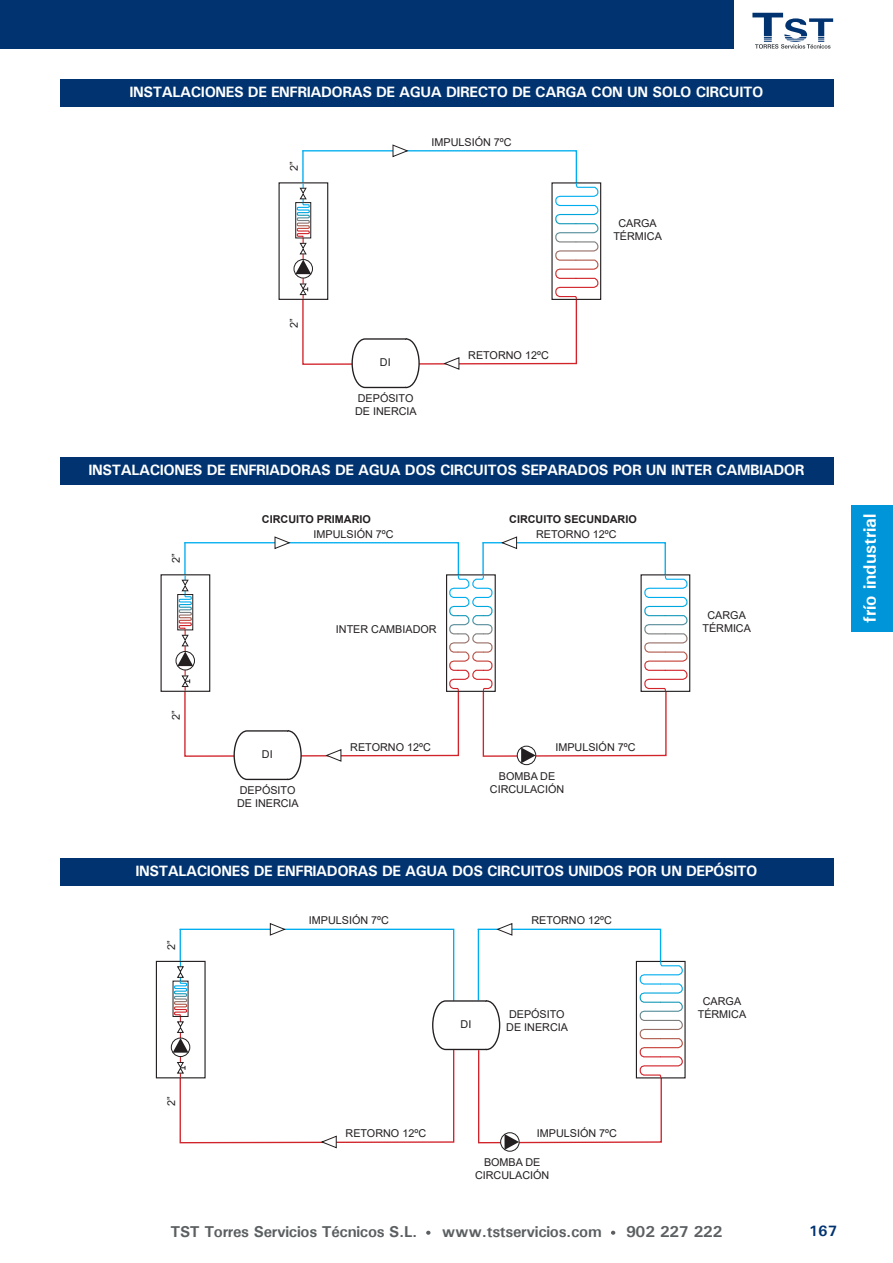
<style>
.page{position:relative;width:893px;height:1263px;background:#fff}
.page>*{position:absolute;margin:0;border:0;box-sizing:border-box;transform-origin:0 0}
.t1{font:700 18px "Univers";color:#fff}
.t2{font:700 15.75px "Univers";letter-spacing:-.02em;color:#5b5f61}
.t3{font:700 15px "Univers";letter-spacing:-.03em;color:#fff}
.t4{font:700 15px "Univers";color:#013370}
.t5{font:10.8px/12.9px "Arial";color:#231f20;text-align:center}
.t6{font:700 10.8px "Arial";color:#231f20}
</style>
<div class="page">
<div style="left:852px;top:505px;width:41px;height:126px;background:#0095d9"></div>
<div style="left:0;top:0;width:734px;height:49px;background:#013370"></div>
<svg style="left:752px;top:13px;width:81px;height:36px"></svg>
<svg style="left:426px;top:1231px;width:4px;height:4px"></svg>
<svg style="left:611px;top:1231px;width:4px;height:4px"></svg>
<div style="left:60px;top:80px;width:773px;height:27px;background:#013370"></div>
<div style="left:60px;top:457px;width:773px;height:28px;background:#013370"></div>
<div style="left:60px;top:858px;width:773px;height:28px;background:#013370"></div>
<div style="left:551px;top:182px;width:50px;height:118px;border:1px solid #231f20"></div>
<div style="left:294px;top:259px;width:19px;height:19px;border:1px solid #231f20;border-radius:50%"></div>
<svg style="left:295px;top:144px;width:304px;height:245px"></svg>
<div style="left:176px;top:651px;width:19px;height:19px;border:1px solid #231f20;border-radius:50%"></div>
<div style="left:640px;top:574px;width:50px;height:118px;border:1px solid #231f20"></div>
<svg style="left:177px;top:536px;width:511px;height:245px"></svg>
<div style="left:156px;top:961px;width:50px;height:117px;border:1px solid #231f20"></div>
<div style="left:171px;top:1038px;width:19px;height:19px;border:1px solid #231f20;border-radius:50%"></div>
<div style="left:500px;top:1132px;width:19px;height:19px;border:1px solid #231f20;border-radius:50%"></div>
<svg style="left:173px;top:923px;width:510px;height:227px"></svg>
<h3 class="t3" style="left:130px;top:83px;width:635px">INSTALACIONES DE ENFRIADORAS DE AGUA DIRECTO DE CARGA CON UN SOLO CIRCUITO</h3>
<p class="t5" style="left:288px;top:171px;width:11px;rotate:-90deg">2”</p>
<p class="t5" style="left:432px;top:136px;width:82px">IMPULSIÓN 7ºC</p>
<p class="t5" style="left:613px;top:216px;width:50px">CARGA<br>TÉRMICA</p>
<p class="t5" style="left:288px;top:328px;width:11px;rotate:-90deg">2”</p>
<p class="t5" style="left:380px;top:355px;width:12px">DI</p>
<p class="t5" style="left:355px;top:392px;width:63px;text-align:left">DEPÓSITO<br>DE INERCIA</p>
<p class="t5" style="left:468px;top:348px;width:82px">RETORNO 12ºC</p>
<h3 class="t3" style="left:88px;top:461px;width:718px">INSTALACIONES DE ENFRIADORAS DE AGUA DOS CIRCUITOS SEPARADOS POR UN INTER CAMBIADOR</h3>
<p class="t5" style="left:170px;top:563px;width:11px;rotate:-90deg">2”</p>
<p class="t6" style="left:262px;top:513px;width:111px">CIRCUITO PRIMARIO</p>
<p class="t6" style="left:509px;top:513px;width:129px">CIRCUITO SECUNDARIO</p>
<p class="t5" style="left:536px;top:528px;width:82px">RETORNO 12ºC</p>
<p class="t5" style="left:314px;top:528px;width:82px">IMPULSIÓN 7ºC</p>
<p class="t5" style="left:707px;top:608px;width:40px">CARGA</p>
<p class="t5" style="left:336px;top:623px;width:102px">INTER CAMBIADOR</p>
<p class="t5" style="left:702px;top:621px;width:50px">TÉRMICA</p>
<h1 class="t1" style="left:859px;top:623px;width:111px;rotate:-90deg">frío industrial</h1>
<p class="t5" style="left:170px;top:719px;width:11px;rotate:-90deg">2”</p>
<p class="t5" style="left:262px;top:747px;width:12px">DI</p>
<p class="t5" style="left:237px;top:784px;width:63px;text-align:left">DEPÓSITO<br>DE INERCIA</p>
<p class="t5" style="left:350px;top:740px;width:82px">RETORNO 12ºC</p>
<p class="t5" style="left:555px;top:740px;width:82px">IMPULSIÓN 7ºC</p>
<p class="t5" style="left:490px;top:770px;width:76px">BOMBA DE<br>CIRCULACIÓN</p>
<h3 class="t3" style="left:135px;top:861px;width:624px">INSTALACIONES DE ENFRIADORAS DE AGUA DOS CIRCUITOS UNIDOS POR UN DEPÓSITO</h3>
<p class="t5" style="left:165px;top:950px;width:11px;rotate:-90deg">2”</p>
<p class="t5" style="left:165px;top:1106px;width:11px;rotate:-90deg">2”</p>
<p class="t5" style="left:309px;top:914px;width:82px">IMPULSIÓN 7ºC</p>
<p class="t5" style="left:531px;top:914px;width:82px">RETORNO 12ºC</p>
<p class="t5" style="left:509px;top:1008px;width:57px">DEPÓSITO</p>
<p class="t5" style="left:460px;top:1017px;width:12px">DI</p>
<p class="t5" style="left:506px;top:1021px;width:63px">DE INERCIA</p>
<p class="t5" style="left:346px;top:1127px;width:82px">RETORNO 12ºC</p>
<p class="t5" style="left:537px;top:1127px;width:82px">IMPULSIÓN 7ºC</p>
<p class="t5" style="left:475px;top:1155px;width:76px">BOMBA DE<br>CIRCULACIÓN</p>
<p class="t5" style="left:698px;top:995px;width:50px">CARGA<br>TÉRMICA</p>
<h2 class="t2" style="left:170px;top:1222px;width:249px">TST Torres Servicios Técnicos S.L.</h2>
<h2 class="t2" style="left:442px;top:1222px;width:162px">www.tstservicios.com</h2>
<h2 class="t2" style="left:626px;top:1222px;width:98px">902 227 222</h2>
<h3 class="t4" style="left:809px;top:1222px;width:30px">167</h3>
</div>
